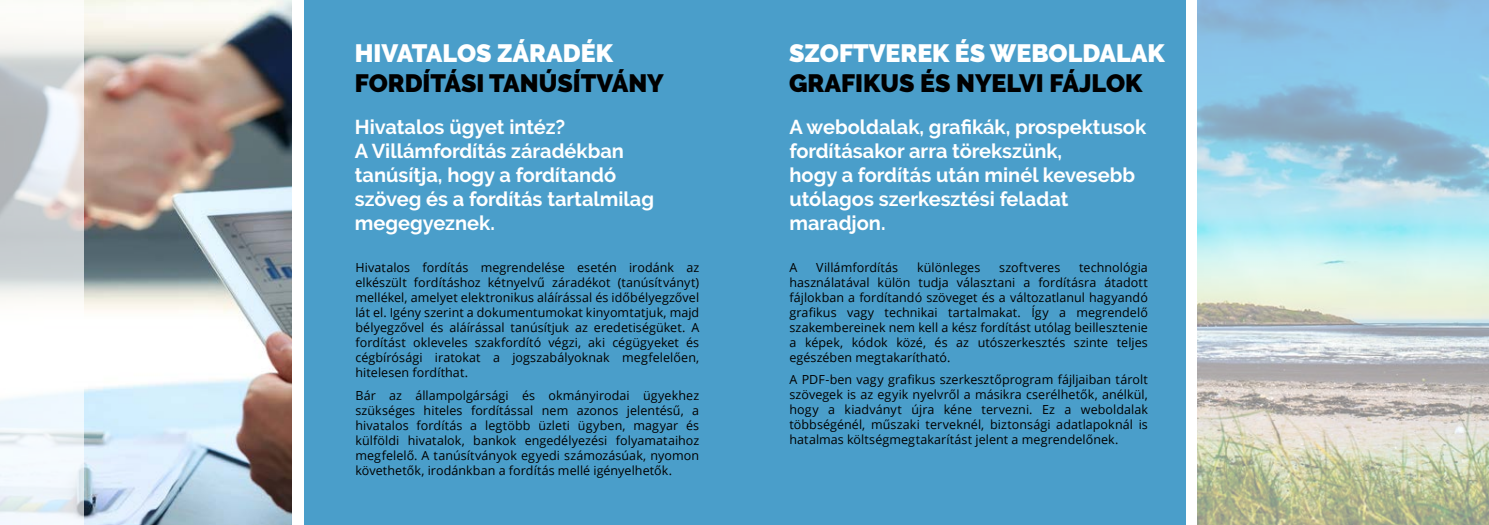
<style>
.page{position:relative;width:1489px;height:525px;background:#fff}
.page>*{position:absolute;margin:0;border:0;box-sizing:border-box;transform-origin:0 0}
.t1{font:900 25px "Raleway";color:#000}
.t2{font:900 25px "Raleway";color:#fff}
.t3{font:700 20px/24px "Raleway";color:#fff}
.t4{font:12.5px/15px "Open Sans";letter-spacing:.005em;color:#000;text-align:justify}
</style>
<div class="page">
<div style="left:304px;top:0;width:880px;height:524px;background:#4a9eca"></div>
<img style="left:84px;top:0;width:207px;height:524px">
<svg style="left:1197px;top:0;width:291px;height:524px;background:#b2cdd1"></svg>
<svg style="left:0;top:35px;width:84px;height:489px"></svg>
<h1 class="t2" style="left:355px;top:39px;width:259px">HIVATALOS ZÁRADÉK</h1>
<h1 class="t1" style="left:355px;top:69px;width:310px">FORDÍTÁSI TANÚSÍTVÁNY</h1>
<h1 class="t2" style="left:789px;top:39px;width:377px">SZOFTVEREK ÉS WEBOLDALAK</h1>
<h1 class="t1" style="left:789px;top:69px;width:355px">GRAFIKUS ÉS NYELVI FÁJLOK</h1>
<h2 class="t3" style="left:355px;top:115px;width:301px">Hivatalos ügyet intéz?<br>A Villámfordítás záradékban tanúsítja, hogy a fordítandó szöveg és a fordítás tartalmilag megegyeznek.</h2>
<h2 class="t3" style="left:789px;top:114px;width:358px">A weboldalak, grafikák, prospektusok fordításakor arra törekszünk,<br>hogy a fordítás után minél kevesebb utólagos szerkesztési feladat maradjon.</h2>
<p class="t4" style="left:355px;top:260px;width:345px">Hivatalos fordítás megrendelése esetén irodánk az elkészült fordításhoz kétnyelvű záradékot (tanúsítványt) mellékel, amelyet elektronikus aláírással és időbélyegzővel lát el. Igény szerint a dokumentumokat kinyomtatjuk, majd bélyegzővel és aláírással tanúsítjuk az eredetiségüket. A fordítást okleveles szakfordító végzi, aki cégügyeket és cégbírósági iratokat a jogszabályoknak megfelelően, hitelesen fordíthat.</p>
<p class="t4" style="left:355px;top:387px;width:345px">Bár az állampolgársági és okmányirodai ügyekhez szükséges hiteles fordítással nem azonos jelentésű, a hivatalos fordítás a legtöbb üzleti ügyben, magyar és külföldi hivatalok, bankok engedélyezési folyamataihoz megfelelő. A tanúsítványok egyedi számozásúak, nyomon követhetők, irodánkban a fordítás mellé igényelhetők.</p>
<p class="t4" style="left:789px;top:259px;width:9px">A</p>
<p class="t4" style="left:816px;top:259px;width:83px">Villámfordítás</p>
<p class="t4" style="left:917px;top:259px;width:65px">különleges</p>
<p class="t4" style="left:999px;top:259px;width:63px">szoftveres</p>
<p class="t4" style="left:789px;top:259px;width:360px;text-indent:290px">technológia használatával külön tudja választani a fordításra átadott fájlokban a fordítandó szöveget és a változatlanul hagyandó grafikus vagy technikai tartalmakat. Így a megrendelő szakembereinek nem kell a kész fordítást utólag beillesztenie a képek, kódok közé, és az utószerkesztés szinte teljes egészében megtakarítható.</p>
<p class="t4" style="left:789px;top:372px;width:360px">A PDF-ben vagy grafikus szerkesztőprogram fájljaiban tárolt szövegek is az egyik nyelvről a másikra cserélhetők, anélkül, hogy a kiadványt újra kéne tervezni. Ez a weboldalak többségénél, műszaki terveknél, biztonsági adatlapoknál is hatalmas költségmegtakarítást jelent a megrendelőnek.</p>
</div>
